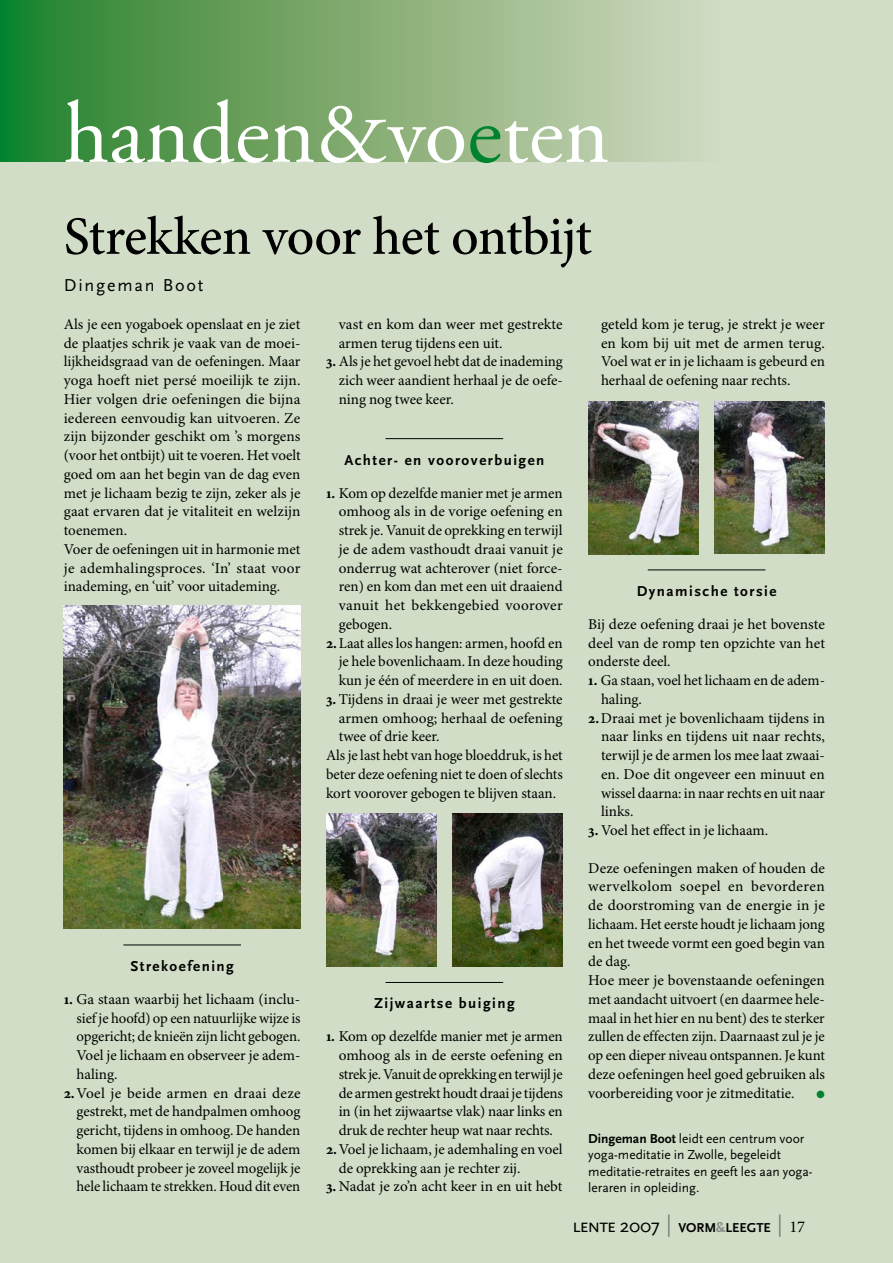
<style>
.page{position:relative;width:893px;height:1263px;background:#d1ddc6}
.page>*{position:absolute;margin:0;border:0;box-sizing:border-box;transform-origin:0 0}
.t1{font:87.6px "Adobe Garamond Pro";color:#fff}
.t2{font:500 54px "Minion Pro";letter-spacing:-.015em;color:#000}
.t3{font:18px "Scala Sans";letter-spacing:.1em;color:#000}
.t4{font:15px/18.8px "Minion Pro";color:#000}
.t5{font:700 15px "Scala Sans";letter-spacing:.1em;color:#000}
.t6{font:15px "Minion Pro";letter-spacing:-.02em;color:#000}
.t7{font:15px "Minion Pro";letter-spacing:.02em;color:#000}
.t8{font:13.5px/16.5px "Scala Sans";color:#000}
.t9{font:700 13.5px "Scala Sans";color:#000}
.t10{font:10.5px "Zapf Dingbats ITC";color:#00832e}
.s1{color:#00832e}
.s2{font-weight:700}
.s3{font-family:"Scala Sans Caps";font-weight:400;font-size:19.5px}
.s4{font-weight:400;font-size:19.5px}
.s5{font-family:"Helvetica Neue";font-weight:300;font-size:22.5px;color:#707173}
.s6{color:#878889}
.s7{font-family:"Minion Pro";font-weight:400;font-size:16.5px}
</style>
<div class="page">
<svg style="left:0;top:0;width:683px;height:161px;background:#79aa70"></svg>
<hr style="left:123px;top:945px;width:118px;height:1px;background:#000">
<hr style="left:386px;top:438px;width:117px;height:1px;background:#000">
<hr style="left:386px;top:982px;width:117px;height:1px;background:#000">
<hr style="left:648px;top:570px;width:117px;height:1px;background:#000">
<img style="left:64px;top:606px;width:236px;height:323px">
<img style="left:326px;top:813px;width:111px;height:153px">
<img style="left:452px;top:813px;width:111px;height:153px">
<img style="left:588px;top:402px;width:111px;height:152px">
<img style="left:714px;top:401px;width:111px;height:153px">
<h1 class="t1" style="left:64px;top:81px;width:547px">handen&amp;vo<span class="s1">e</span>ten</h1>
<h2 class="t2" style="left:64px;top:204px;width:530px">Strekken voor het ontbijt</h2>
<p class="t3" style="left:64px;top:276px;width:141px">Dingeman Boot</p>
<p class="t4" style="left:64px;top:315px;width:238px">Als je een yogaboek openslaat en je ziet de plaatjes schrik je vaak van de moei&shy;lijkheidsgraad van de oefeningen. Maar yoga hoeft niet persé moeilijk te zijn.<br>Hier volgen drie oefeningen die bijna iedereen eenvoudig kan uitvoeren. Ze zijn bijzonder geschikt om ’s morgens (voor het ontbijt) uit te voeren. Het voelt goed om aan het begin van de dag even met je lichaam bezig te zijn, zeker als je gaat ervaren dat je vitaliteit en welzijn toenemen.<br>Voer de oefeningen uit in harmonie met je ademhalingsproces. ‘In’ staat voor inademing, en ‘uit’ voor uitademing.</p>
<p class="t5" style="left:130px;top:958px;width:105px">Strekoefening</p>
<p class="t4" style="left:64px;top:990px;width:238px"><span class="s2">1.</span> Ga staan waarbij het lichaam (inclu-</p>
<p class="t4" style="left:77px;top:1009px;width:226px">sief je hoofd) op een natuurlijke wijze is</p>
<p class="t4" style="left:77px;top:1028px;width:225px">opgericht; de knieën zijn licht gebogen.</p>
<p class="t4" style="left:77px;top:1046px;width:225px">Voel je lichaam en observeer je adem-</p>
<p class="t4" style="left:77px;top:1065px;width:43px">haling.</p>
<p class="t4" style="left:64px;top:1084px;width:238px"><span class="s2">2.</span>Voel je beide armen en draai deze</p>
<p class="t4" style="left:77px;top:1103px;width:225px">gestrekt, met de handpalmen omhoog</p>
<p class="t4" style="left:77px;top:1121px;width:225px">gericht, tijdens in omhoog. De handen</p>
<p class="t4" style="left:77px;top:1140px;width:225px">komen bij elkaar en terwijl je de adem</p>
<p class="t4" style="left:77px;top:1159px;width:225px">vasthoudt probeer je zoveel mogelijk je</p>
<p class="t4" style="left:77px;top:1178px;width:225px">hele lichaam te strekken. Houd dit even</p>
<p class="t4" style="left:339px;top:315px;width:225px">vast en kom dan weer met gestrekte armen terug tijdens een uit.</p>
<p class="t4" style="left:339px;top:353px;width:226px;text-align:justify;text-indent:-13px"><span class="s2">3.</span> Als je het gevoel hebt dat de inademing zich weer aandient herhaal je de oefe&shy;ning nog twee keer.</p>
<p class="t4" style="left:601px;top:315px;width:226px;text-align:justify">geteld kom je terug, je strekt je weer en kom bij uit met de armen terug.<br>Voel wat er in je lichaam is gebeurd en herhaal de oefening naar rechts.</p>
<p class="t5" style="left:344px;top:452px;width:202px">Achter- en vooroverbuigen</p>
<p class="t4" style="left:326px;top:484px;width:238px"><span class="s2">1.</span> Kom op dezelfde manier met je armen</p>
<p class="t4" style="left:339px;top:503px;width:225px">omhoog als in de vorige oefening en</p>
<p class="t4" style="left:339px;top:521px;width:225px">strek je. Vanuit de oprekking en terwijl</p>
<p class="t4" style="left:339px;top:540px;width:226px">je de adem vasthoudt draai vanuit je</p>
<p class="t4" style="left:339px;top:559px;width:225px">onderrug wat achterover (niet force-</p>
<p class="t4" style="left:339px;top:578px;width:225px">ren) en kom dan met een uit draaiend</p>
<p class="t7" style="left:339px;top:596px;width:225px">vanuit het bekkengebied voorover</p>
<p class="t4" style="left:339px;top:615px;width:55px">gebogen.</p>
<p class="t4" style="left:326px;top:634px;width:238px"><span class="s2">2.</span>Laat alles los hangen: armen, hoofd en</p>
<p class="t4" style="left:339px;top:653px;width:225px">je hele bovenlichaam. In deze houding</p>
<p class="t4" style="left:339px;top:671px;width:225px">kun je één of meerdere in en uit doen.</p>
<p class="t4" style="left:326px;top:690px;width:238px"><span class="s2">3.</span> Tijdens in draai je weer met gestrekte</p>
<p class="t4" style="left:339px;top:709px;width:225px">armen omhoog; herhaal de oefening</p>
<p class="t4" style="left:339px;top:728px;width:102px">twee of drie keer.</p>
<p class="t4" style="left:326px;top:746px;width:238px">Als je last hebt van hoge bloeddruk, is het</p>
<p class="t4" style="left:326px;top:765px;width:238px">beter deze oefening niet te doen of slechts</p>
<p class="t4" style="left:326px;top:784px;width:232px">kort voorover gebogen te blijven staan.</p>
<p class="t5" style="left:374px;top:995px;width:142px">Zijwaartse buiging</p>
<p class="t4" style="left:326px;top:1028px;width:238px"><span class="s2">1.</span> Kom op dezelfde manier met je armen</p>
<p class="t4" style="left:339px;top:1046px;width:226px">omhoog als in de eerste oefening en</p>
<p class="t6" style="left:339px;top:1065px;width:226px">strek je. Vanuit de oprekking en terwijl je</p>
<p class="t4" style="left:339px;top:1084px;width:226px">de armen gestrekt houdt draai je tijdens</p>
<p class="t4" style="left:339px;top:1103px;width:225px">in (in het zijwaartse vlak) naar links en</p>
<p class="t4" style="left:339px;top:1121px;width:216px">druk de rechter heup wat naar rechts.</p>
<p class="t4" style="left:326px;top:1140px;width:238px"><span class="s2">2.</span>Voel je lichaam, je ademhaling en voel</p>
<p class="t4" style="left:339px;top:1159px;width:183px">de oprekking aan je rechter zij.</p>
<p class="t4" style="left:326px;top:1178px;width:238px"><span class="s2">3.</span> Nadat je zo’n acht keer in en uit hebt</p>
<p class="t5" style="left:637px;top:583px;width:141px">Dynamische torsie</p>
<p class="t4" style="left:588px;top:615px;width:238px;text-align:justify">Bij deze oefening draai je het bovenste deel van de romp ten opzichte van het onderste deel.</p>
<p class="t4" style="left:588px;top:671px;width:238px"><span class="s2">1.</span> Ga staan, voel het lichaam en de adem-</p>
<p class="t4" style="left:601px;top:690px;width:43px">haling.</p>
<p class="t4" style="left:588px;top:709px;width:238px"><span class="s2">2.</span>Draai met je bovenlichaam tijdens in</p>
<p class="t4" style="left:601px;top:728px;width:225px">naar links en tijdens uit naar rechts,</p>
<p class="t4" style="left:601px;top:746px;width:225px">terwijl je de armen los mee laat zwaai-</p>
<p class="t4" style="left:601px;top:765px;width:225px">en. Doe dit ongeveer een minuut en</p>
<p class="t4" style="left:601px;top:784px;width:226px">wissel daarna: in naar rechts en uit naar</p>
<p class="t4" style="left:601px;top:803px;width:34px">links.</p>
<p class="t4" style="left:588px;top:821px;width:181px"><span class="s2">3.</span> Voel het effect in je lichaam.</p>
<p class="t4" style="left:588px;top:859px;width:238px">Deze oefeningen maken of houden de wervelkolom soepel en bevorderen de doorstroming van de energie in je lichaam. Het eerste houdt je lichaam jong en het tweede vormt een goed begin van de dag.<br>Hoe meer je bovenstaande oefeningen met aandacht uitvoert (en daarmee hele&shy;maal in het hier en nu bent) des te sterker zullen de effecten zijn. Daarnaast zul je je op een dieper niveau ontspannen. Je kunt deze oefeningen heel goed gebruiken als voorbereiding voor je zitmeditatie.</p>
<p class="t10" style="left:817px;top:1089px;width:10px">●</p>
<p class="t8" style="left:588px;top:1130px;width:226px"><span class="s2">Dingeman Boot</span> leidt een centrum voor yoga-meditatie in Zwolle, begeleidt meditatie-retraites en geeft les aan yoga&shy;leraren in opleiding.</p>
<p class="t9" style="left:572px;top:1220px;width:235px"><span class="s3">lente</span> <span class="s4">2007</span> <span class="s5">|</span> vorm<span class="s6">&amp;</span>leegtE <span class="s5">|</span> <span class="s7">17</span></p>
</div>
